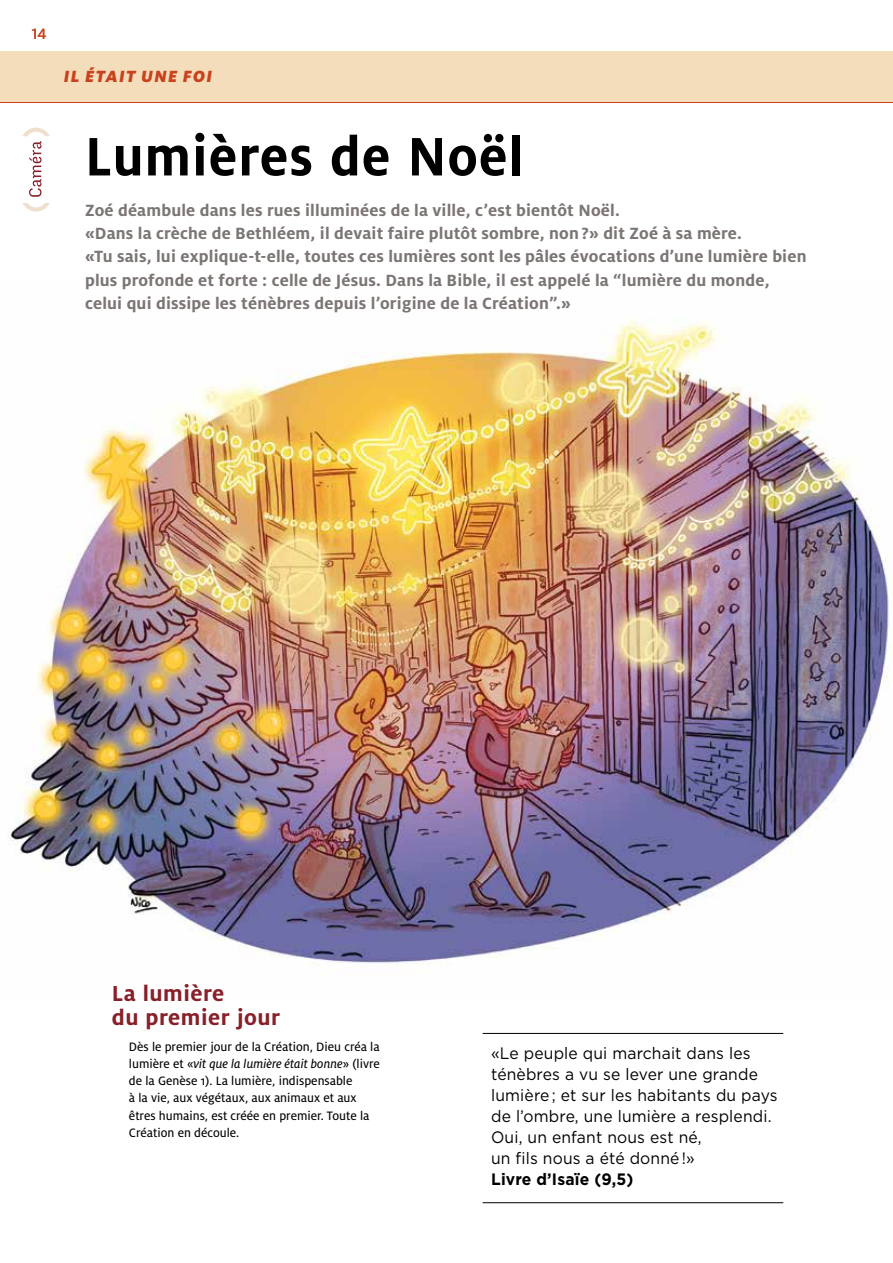
<style>
.page{position:relative;width:893px;height:1263px;background:#fff}
.page>*{position:absolute;margin:0;border:0;box-sizing:border-box;transform-origin:0 0}
.t1{font:700 60px "Milo OT";letter-spacing:.02em;color:#000;scale:.94 1}
.t2{font:700 24px/24px "Milo OT";letter-spacing:.02em;color:#88202a}
.t3{font:700 18px/23.2px "Milo OT";letter-spacing:.01em;color:#7b7573}
.t4{font:italic 900 18px "Milo OT";letter-spacing:.07em;color:#c8431d}
.t5{font:16.5px/21px "Gotham";letter-spacing:.01em;color:#000;scale:.95 1}
.t6{font:700 16.5px "Gotham";letter-spacing:.01em;color:#000;scale:.95 1}
.t7{font:16.5px "Milo OT Text";color:#c8431d}
.t8{font:13.5px/17.2px "Milo OT Text";color:#000}
.t9{font:13.5px "Milo OT Text Ita";color:#000}
.s1{font-family:"Milo OT Text"}
</style>
<div class="page">
<img style="left:8px;top:318px;width:884px;height:647px">
<hr style="left:483px;top:1033px;width:300px;height:1px;background:#000">
<hr style="left:483px;top:1202px;width:300px;height:1px;background:#000">
<div style="left:0;top:51px;width:893px;height:51px;background:#f4ddbb"></div>
<svg style="left:23px;top:203px;width:27px;height:9px"></svg>
<svg style="left:23px;top:128px;width:27px;height:69px"></svg>
<hr style="left:0;top:102px;width:893px;height:1px;background:#c8431d">
<p class="t7" style="left:32px;top:25px;width:16px">14</p>
<p class="t4" style="left:64px;top:66px;width:150px">IL ÉTAIT UNE FOI</p>
<h1 class="t1" style="left:85px;top:123px;width:468px">Lumières de Noël</h1>
<p class="t3" style="left:85px;top:198px;width:723px">Zoé déambule dans les rues illuminées de la ville, c’est bientôt Noël.<br>«Dans la crèche de Bethléem, il devait faire plutôt sombre, non ?» dit Zoé à sa mère.<br>«Tu sais, lui explique-t-elle, toutes ces lumières sont les pâles évocations d’une lumière bien plus profonde et forte : celle de Jésus. Dans la Bible, il est appelé la “lumière du monde, celui qui dissipe les ténèbres depuis l’origine de la Création”.»</p>
<h2 class="t2" style="left:112px;top:981px;width:170px">La lumière<br>du premier jour</h2>
<p class="t8" style="left:129px;top:1038px;width:252px">Dès le premier jour de la Création, Dieu créa la</p>
<p class="t9" style="left:129px;top:1056px;width:252px"><span class="s1">lumière et «</span>vit que la lumière était bonne<span class="s1">» (livre</span></p>
<p class="t8" style="left:129px;top:1072px;width:242px">de la Genèse 1). La lumière, indispensable<br>à la vie, aux végétaux, aux animaux et aux êtres humains, est créée en premier. Toute la Création en découle.</p>
<p class="t5" style="left:491px;top:1042px;width:303px">«Le peuple qui marchait dans les ténèbres a vu se lever une grande lumière ; et sur les habitants du pays de l’ombre, une lumière a resplendi.<br>Oui, un enfant nous est né,<br>un fils nous a été donné !»</p>
<p class="t6" style="left:491px;top:1168px;width:151px">Livre d’Isaïe (9,5)</p>
</div>
